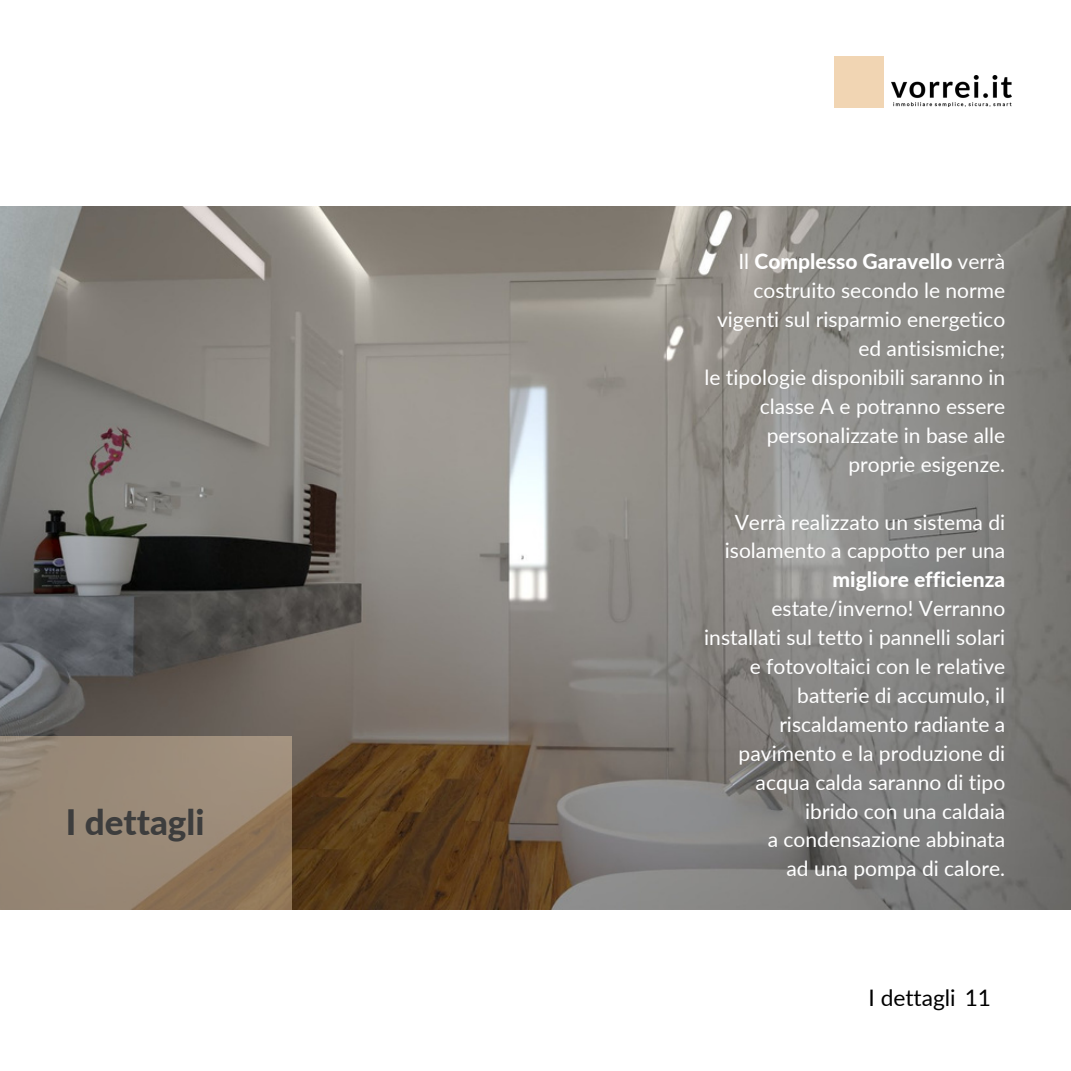
<style>
.page{position:relative;width:1071px;height:1071px;background:#fff}
.page>*{position:absolute;margin:0;border:0;box-sizing:border-box;transform-origin:0 0}
.t1{font:800 35px "Lato";color:#3d3d3d}
.t2{font:22.75px "Lato";color:#000}
.t3{font:21px/28.9px "Lato";color:#fff;text-align:right}
.s1{font-weight:800}
</style>
<div class="page">
<img style="left:0;top:207px;width:1071px;height:703px">
<svg style="left:0;top:736px;width:292px;height:173px;background:#968471"></svg>
<div style="left:834px;top:56px;width:50px;height:51px;background:#f1d5b3"></div>
<img style="left:892px;top:75px;width:119px;height:32px">
<p class="t1" style="left:66px;top:801px;width:140px">I dettagli</p>
<p class="t3" style="left:717px;top:247px;width:290px">Il <span class="s1">Complesso Garavello</span> verrà costruito secondo le norme vigenti sul risparmio energetico ed antisismiche;</p>
<p class="t3" style="left:704px;top:362px;width:302px">le tipologie disponibili saranno in classe A e potranno essere personalizzate in base alle proprie esigenze.</p>
<p class="t3" style="left:704px;top:507px;width:303px">Verrà realizzato un sistema di isolamento a cappotto per una <span class="s1">migliore efficienza </span>estate/inverno! Verranno installati sul tetto i pannelli solari e fotovoltaici con le relative batterie di accumulo, il riscaldamento radiante a pavimento e la produzione di acqua calda saranno di tipo ibrido con una caldaia</p>
<p class="t3" style="left:768px;top:825px;width:239px">a condensazione abbinata</p>
<p class="t3" style="left:787px;top:854px;width:220px">ad una pompa di calore.</p>
<p class="t2" style="left:869px;top:984px;width:124px">I dettagli 11</p>
</div>
